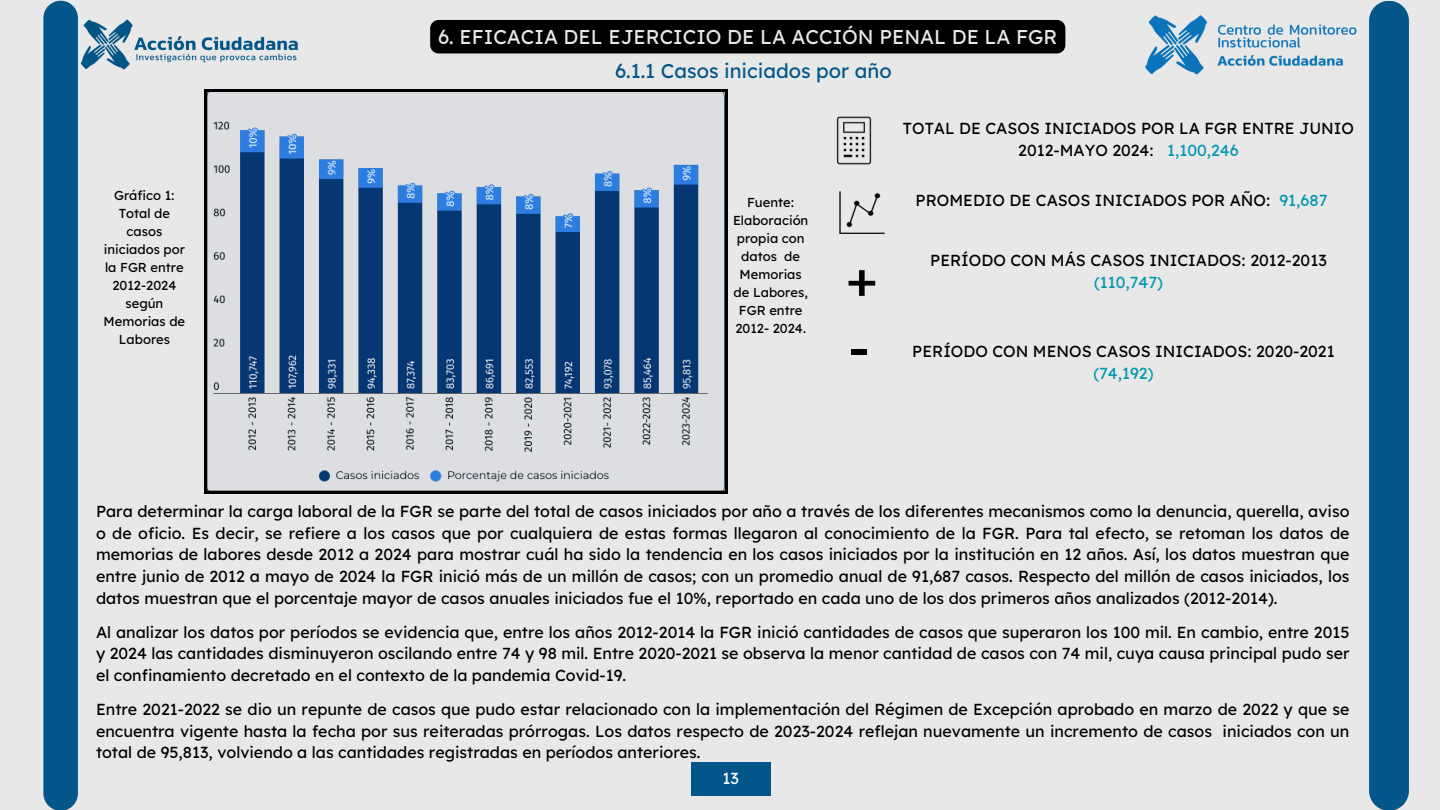
<style>
.page{position:relative;width:1440px;height:810px;background:#e8e8e8}
.page>*{position:absolute;margin:0;border:0;box-sizing:border-box;transform-origin:0 0}
.t1{font:53.2px "Lexend Deca";color:#000}
.t2{font:20px "Lexend Deca";color:#e8e8e8}
.t3{font:20px "Lexend Deca";color:#02568a}
.t4{font:16px/21.8px "Lexend Deca";color:#000;text-align:center}
.t5{font:16px "Lexend Deca";color:#fff}
.t6{font:13px/18px "Lexend Deca";color:#000;text-align:center}
.s1{color:#0097b2}
</style>
<div class="page">
<div style="left:691px;top:762px;width:79px;height:34px;background:#02568a"></div>
<div style="left:43px;top:1px;width:35px;height:809px;background:#02568a;border-radius:17px"></div>
<svg style="left:1369px;top:1px;width:40px;height:809px;background:#085a8c"></svg>
<img style="left:72px;top:5px;width:226px;height:84px">
<img style="left:836px;top:116px;width:36px;height:49px">
<img style="left:839px;top:191px;width:46px;height:43px">
<div style="left:430px;top:20px;width:635px;height:33px;background:#000;border-radius:8px"></div>
<svg style="left:204px;top:89px;width:524px;height:404px"></svg>
<img style="left:1145px;top:15px;width:212px;height:60px">
<p class="t2" style="left:438px;top:24px;width:621px">6. EFICACIA DEL EJERCICIO DE LA ACCIÓN PENAL DE LA FGR</p>
<h1 class="t3" style="left:615px;top:58px;width:278px">6.1.1 Casos iniciados por año</h1>
<h2 class="t6" style="left:104px;top:186px;width:83px">Gráfico 1:<br>Total de casos iniciados por la FGR entre<br>2012-2024 según<br>Memorias de<br>Labores</h2>
<p class="t6" style="left:733px;top:194px;width:77px">Fuente:<br>Elaboración propia con datos de<br>Memorias de Labores,<br>FGR entre<br>2012- 2024.</p>
<p class="t1" style="left:846px;top:245px;width:33px">+</p>
<p class="t4" style="left:903px;top:117px;width:453px">TOTAL DE CASOS INICIADOS POR LA FGR ENTRE JUNIO<br>2012-MAYO 2024: <span class="s1">1,100,246</span></p>
<h3 class="t4" style="left:916px;top:189px;width:413px">PROMEDIO DE CASOS INICIADOS POR AÑO: <span class="s1">91,687</span></h3>
<p class="t4" style="left:930px;top:250px;width:398px">PERÍODO CON MÁS CASOS INICIADOS: 2012-2013 <span class="s1">(110,747)</span></p>
<h3 class="t1" style="left:848px;top:314px;width:22px">-</h3>
<p class="t4" style="left:912px;top:340px;width:424px">PERÍODO CON MENOS CASOS INICIADOS: 2020-2021 <span class="s1">(74,192)</span></p>
<p class="t4" style="left:96px;top:500px;width:1255px;text-align:justify">Para determinar la carga laboral de la FGR se parte del total de casos iniciados por año a través de los diferentes mecanismos como la denuncia, querella, aviso o de oficio. Es decir, se refiere a los casos que por cualquiera de estas formas llegaron al conocimiento de la FGR. Para tal efecto, se retoman los datos de memorias de labores desde 2012 a 2024 para mostrar cuál ha sido la tendencia en los casos iniciados por la institución en 12 años. Así, los datos muestran que entre junio de 2012 a mayo de 2024 la FGR inició más de un millón de casos; con un promedio anual de 91,687 casos. Respecto del millón de casos iniciados, los datos muestran que el porcentaje mayor de casos anuales iniciados fue el 10%, reportado en cada uno de los dos primeros años analizados (2012-2014).</p>
<h3 class="t4" style="left:96px;top:621px;width:1255px;text-align:justify">Al analizar los datos por períodos se evidencia que, entre los años 2012-2014 la FGR inició cantidades de casos que superaron los 100 mil. En cambio, entre 2015 y 2024 las cantidades disminuyeron oscilando entre 74 y 98 mil. Entre 2020-2021 se observa la menor cantidad de casos con 74 mil, cuya causa principal pudo ser el confinamiento decretado en el contexto de la pandemia Covid-19.</h3>
<p class="t4" style="left:96px;top:698px;width:1255px;text-align:justify">Entre 2021-2022 se dio un repunte de casos que pudo estar relacionado con la implementación del Régimen de Excepción aprobado en marzo de 2022 y que se encuentra vigente hasta la fecha por sus reiteradas prórrogas. Los datos respecto de 2023-2024 reflejan nuevamente un incremento de casos iniciados con un total de 95,813, volviendo a las cantidades registradas en períodos anteriores.</p>
<p class="t5" style="left:723px;top:768px;width:18px">13</p>
</div>
